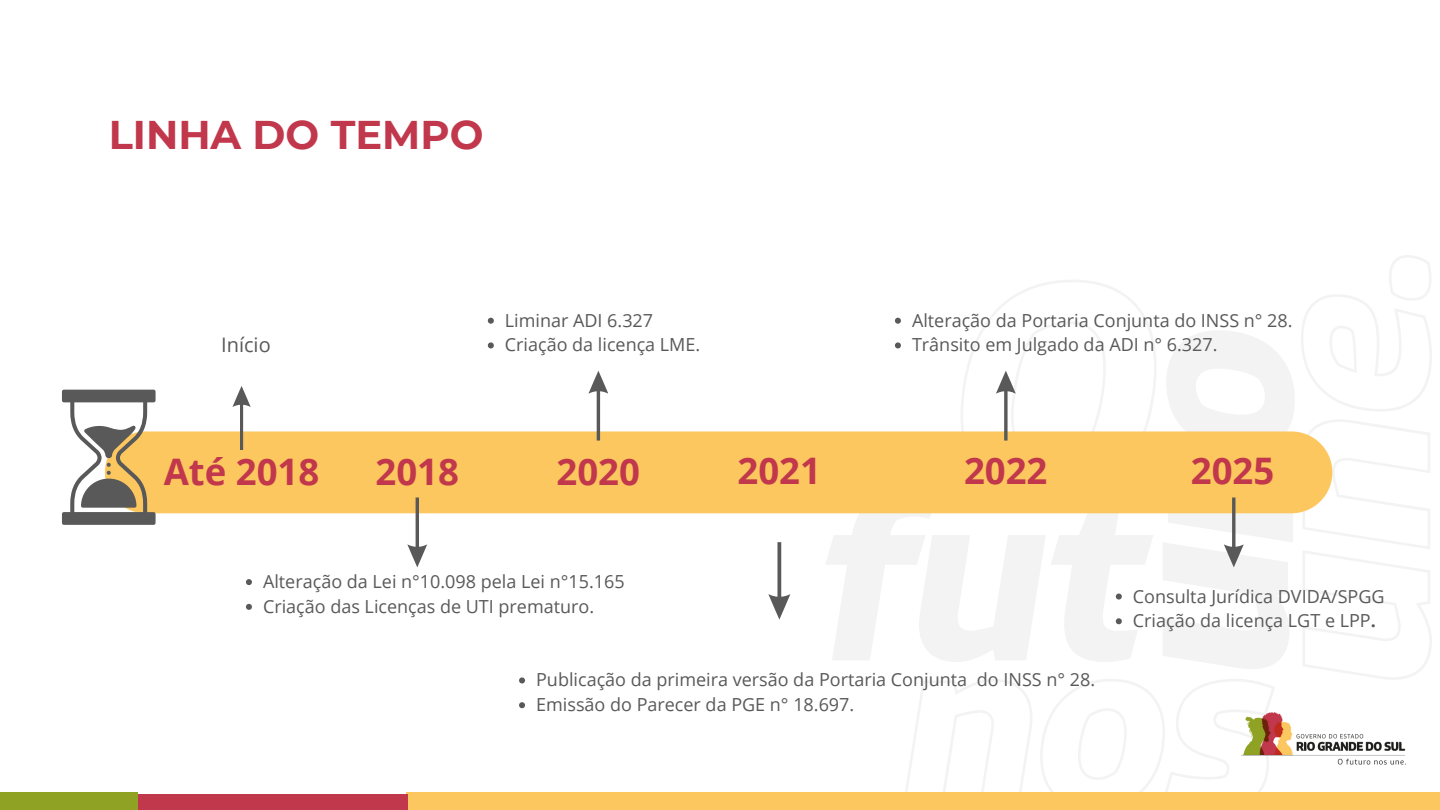
<style>
.page{position:relative;width:1440px;height:810px;background:#fff}
.page>*{position:absolute;margin:0;border:0;box-sizing:border-box;transform-origin:0 0}
.t1{font:700 40px "Montserrat";color:#c1374b}
.t2{font:700 36.6px "Open Sans";color:#c1374b}
.t3{font:20px "Open Sans";color:#595959}
.t4{font:18px "Open Sans";color:#595959}
.s1{font-weight:700}
</style>
<div class="page">
<svg style="left:825px;top:255px;width:607px;height:538px"></svg>
<div style="left:407px;top:793px;width:1033px;height:17px;background:#fdc75f"></div>
<div style="left:104px;top:794px;width:303px;height:16px;background:#c1374b"></div>
<div style="left:0;top:793px;width:138px;height:17px;background:#90a224"></div>
<img style="left:1224px;top:700px;width:199px;height:77px">
<div style="left:105px;top:431px;width:1227px;height:82px;background:#fdc75f;border-radius:41px"></div>
<svg style="left:232px;top:386px;width:18px;height:64px"></svg>
<svg style="left:408px;top:498px;width:19px;height:69px"></svg>
<svg style="left:588px;top:371px;width:20px;height:70px"></svg>
<svg style="left:769px;top:542px;width:21px;height:77px"></svg>
<svg style="left:996px;top:371px;width:19px;height:70px"></svg>
<svg style="left:1224px;top:498px;width:20px;height:69px"></svg>
<svg style="left:62px;top:390px;width:94px;height:135px"></svg>
<svg style="left:246px;top:579px;width:6px;height:6px"></svg>
<svg style="left:246px;top:604px;width:6px;height:6px"></svg>
<svg style="left:519px;top:677px;width:6px;height:6px"></svg>
<svg style="left:519px;top:702px;width:6px;height:6px"></svg>
<svg style="left:895px;top:318px;width:6px;height:6px"></svg>
<svg style="left:895px;top:342px;width:6px;height:6px"></svg>
<svg style="left:1116px;top:594px;width:6px;height:6px"></svg>
<svg style="left:1116px;top:618px;width:6px;height:6px"></svg>
<svg style="left:488px;top:318px;width:6px;height:6px"></svg>
<svg style="left:488px;top:342px;width:6px;height:6px"></svg>
<h1 class="t1" style="left:109px;top:110px;width:376px">LINHA DO TEMPO</h1>
<h2 class="t3" style="left:221px;top:330px;width:51px">Início</h2>
<p class="t4" style="left:505px;top:307px;width:150px">Liminar ADI 6.327</p>
<p class="t4" style="left:505px;top:332px;width:197px">Criação da licença LME.</p>
<p class="t4" style="left:912px;top:307px;width:382px">Alteração da Portaria Conjunta do INSS n° 28.</p>
<p class="t4" style="left:912px;top:332px;width:307px">Trânsito em Julgado da ADI n° 6.327.</p>
<p class="t2" style="left:164px;top:446px;width:157px">Até 2018</p>
<p class="t2" style="left:376px;top:446px;width:85px">2018</p>
<p class="t2" style="left:557px;top:446px;width:85px">2020</p>
<h2 class="t2" style="left:738px;top:445px;width:85px">2021</h2>
<h2 class="t2" style="left:964px;top:445px;width:85px">2022</h2>
<h2 class="t2" style="left:1191px;top:445px;width:85px">2025</h2>
<p class="t4" style="left:263px;top:569px;width:363px">Alteração da Lei n°10.098 pela Lei n°15.165</p>
<p class="t4" style="left:263px;top:594px;width:333px">Criação das Licenças de UTI prematuro.</p>
<p class="t4" style="left:536px;top:667px;width:561px">Publicação da primeira versão da Portaria Conjunta do INSS n° 28.</p>
<p class="t4" style="left:536px;top:692px;width:320px">Emissão do Parecer da PGE n° 18.697.</p>
<p class="t4" style="left:1133px;top:583px;width:253px">Consulta Jurídica DVIDA/SPGG</p>
<p class="t4" style="left:1133px;top:608px;width:245px">Criação da licença LGT e LPP<span class="s1">.</span></p>
</div>
